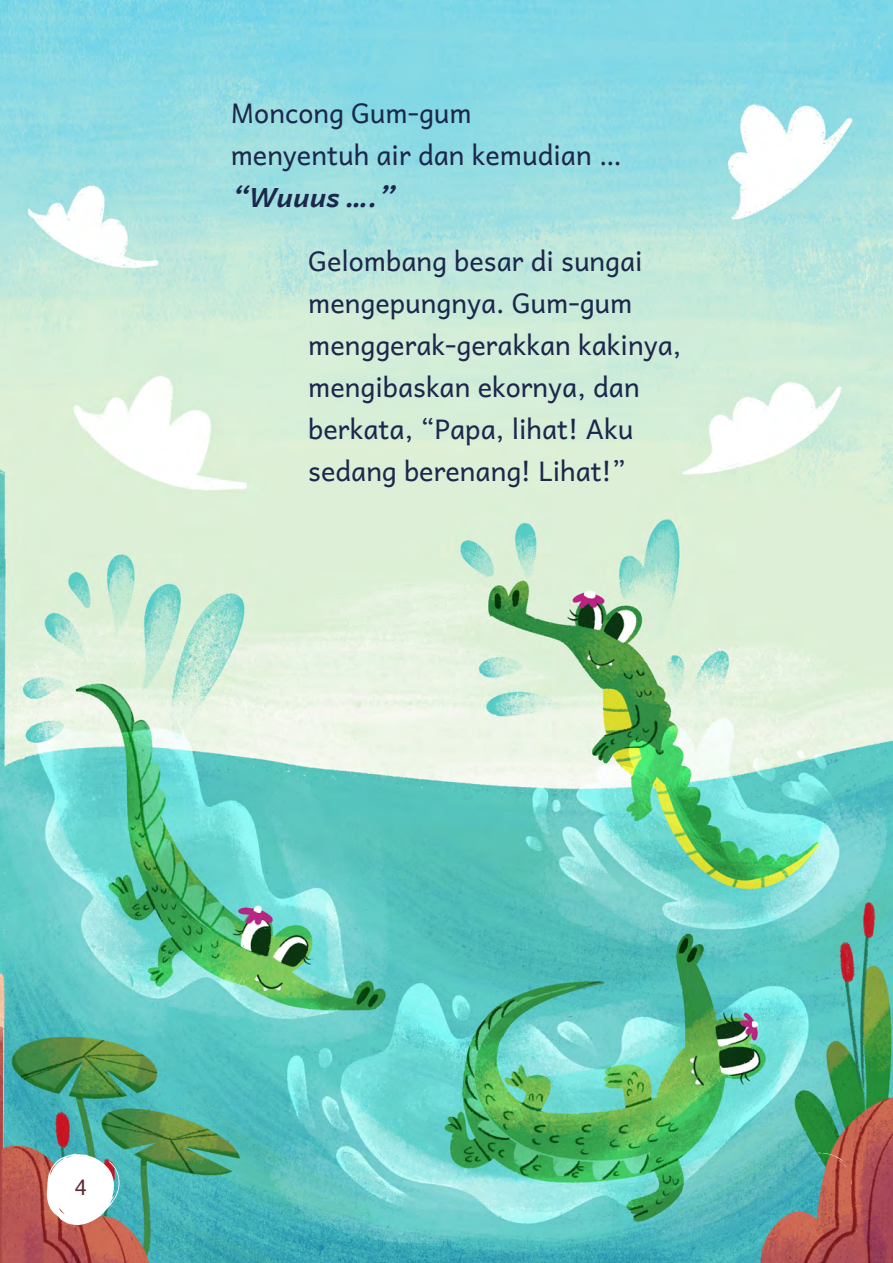
<style>
.page{position:relative;width:893px;height:1263px;background:#fff}
.page>*{position:absolute;margin:0;border:0;box-sizing:border-box;transform-origin:0 0}
.teks_3{font:27px/42px "Andika New Basic";color:#1c274c}
.teks_3-2{font:italic 700 27px "Andika New Basic";color:#1c274c}
.t1{font:21px "Andika New Basic";color:#612c30}
</style>
<div class="page">
<img style="left:0;top:0;width:893px;height:1263px">
<svg style="left:47px;top:1153px;width:73px;height:72px"></svg>
<svg style="left:812px;top:1152px;width:35px;height:15px"></svg>
<p class="teks_3" style="left:231px;top:88px;width:243px">Moncong Gum-gum</p>
<p class="teks_3" style="left:231px;top:130px;width:393px">menyentuh air dan kemudian …</p>
<p class="teks_3-2" style="left:231px;top:172px;width:164px">“Wuuus ….”</p>
<p class="teks_3" style="left:308px;top:236px;width:336px">Gelombang besar di sungai mengepungnya. Gum-gum</p>
<p class="teks_3" style="left:308px;top:320px;width:375px">menggerak-gerakkan kakinya, mengibaskan ekornya, dan</p>
<p class="teks_3" style="left:308px;top:404px;width:326px">berkata, “Papa, lihat! Aku</p>
<p class="teks_3" style="left:308px;top:446px;width:318px">sedang berenang! Lihat!”</p>
<p class="t1" style="left:75px;top:1170px;width:14px">4</p>
</div>
